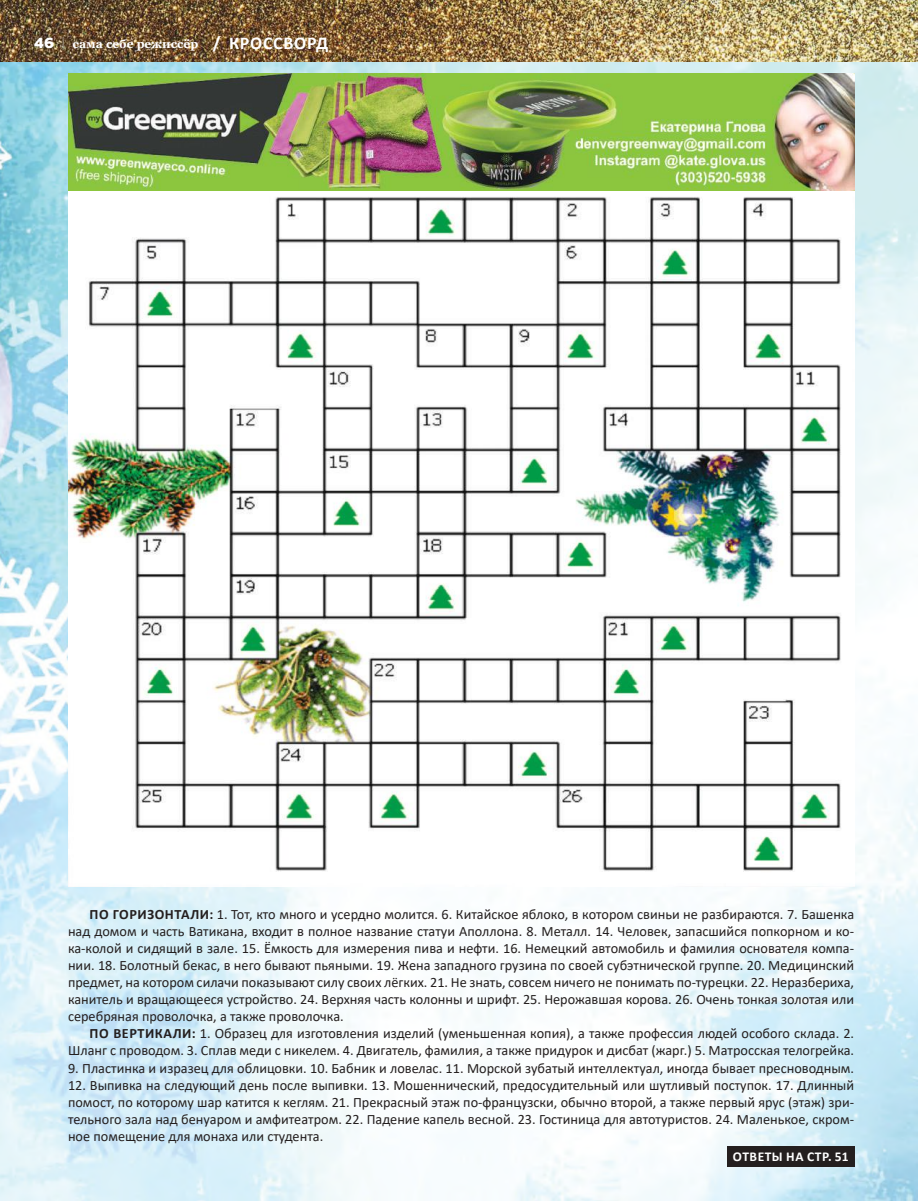
<style>
.page{position:relative;width:918px;height:1201px;background:#fff}
.page>*{position:absolute;margin:0;border:0;box-sizing:border-box;transform-origin:0 0}
.t1{font:14.25px/17.1px "Calibri";color:#241f1f;text-align:justify}
.t2{font:700 13.5px "Calibri";letter-spacing:.04em;color:#fff}
.t3{font:700 12px "Georgia";color:#fff}
.s1{font-family:"Muller";font-weight:800;font-size:15px}
.s2{font-family:"Muller";font-weight:100;font-size:18px}
.s3{font-family:"Calibri";font-size:18px}
.s4{font-weight:700}
</style>
<div class="page">
<img style="left:0;top:0;width:917px;height:1200px">
<img style="left:68px;top:73px;width:786px;height:813px">
<div style="left:727px;top:1146px;width:127px;height:20px;background:#241f1f"></div>
<p class="t3" style="left:34px;top:36px;width:296px"><span class="s1">46</span> <span class="s2">I</span> сама себе режиссёр <span class="s3">/ КРОССВОРД</span></p>
<p class="t1" style="left:68px;top:904px;width:787px;text-indent:22px"><span class="s4">ПО ГОРИЗОНТАЛИ:</span> 1. Тот, кто много и усердно молится. 6. Китайское яблоко, в котором свиньи не разбираются. 7. Башенка над домом и часть Ватикана, входит в полное название статуи Аполлона. 8. Металл. 14. Человек, запасшийся попкорном и ко&shy;ка-колой и сидящий в зале. 15. Ёмкость для измерения пива и нефти. 16. Немецкий автомобиль и фамилия основателя компа&shy;нии. 18. Болотный бекас, в него бывают пьяными. 19. Жена западного грузина по своей субэтнической группе. 20. Медицинский предмет, на котором силачи показывают силу своих лёгких. 21. Не знать, совсем ничего не понимать по-турецки. 22. Неразбериха, канитель и вращающееся устройство. 24. Верхняя часть колонны и шрифт. 25. Нерожавшая корова. 26. Очень тонкая золотая или серебряная проволочка, а также проволочка.</p>
<p class="t1" style="left:68px;top:1024px;width:787px;text-align:right"><span class="s4">ПО ВЕРТИКАЛИ:</span> 1. Образец для изготовления изделий (уменьшенная копия), а также профессия людей особого склада. 2.<br>Шланг с проводом. 3. Сплав меди с никелем. 4. Двигатель, фамилия, а также придурок и дисбат (жарг.) 5. Матросская телогрейка.</p>
<p class="t1" style="left:68px;top:1058px;width:787px">9. Пластинка и изразец для облицовки. 10. Бабник и ловелас. 11. Морской зубатый интеллектуал, иногда бывает пресноводным.</p>
<p class="t1" style="left:68px;top:1075px;width:787px">12. Выпивка на следующий день после выпивки. 13. Мошеннический, предосудительный или шутливый поступок. 17. Длинный помост, по которому шар катится к кеглям. 21. Прекрасный этаж по-французски, обычно второй, а также первый ярус (этаж) зри&shy;тельного зала над бенуаром и амфитеатром. 22. Падение капель весной. 23. Гостиница для автотуристов. 24. Маленькое, скром&shy;ное помещение для монаха или студента.</p>
<p class="t2" style="left:733px;top:1146px;width:117px">ОТВЕТЫ НА СТР. 51</p>
</div>
